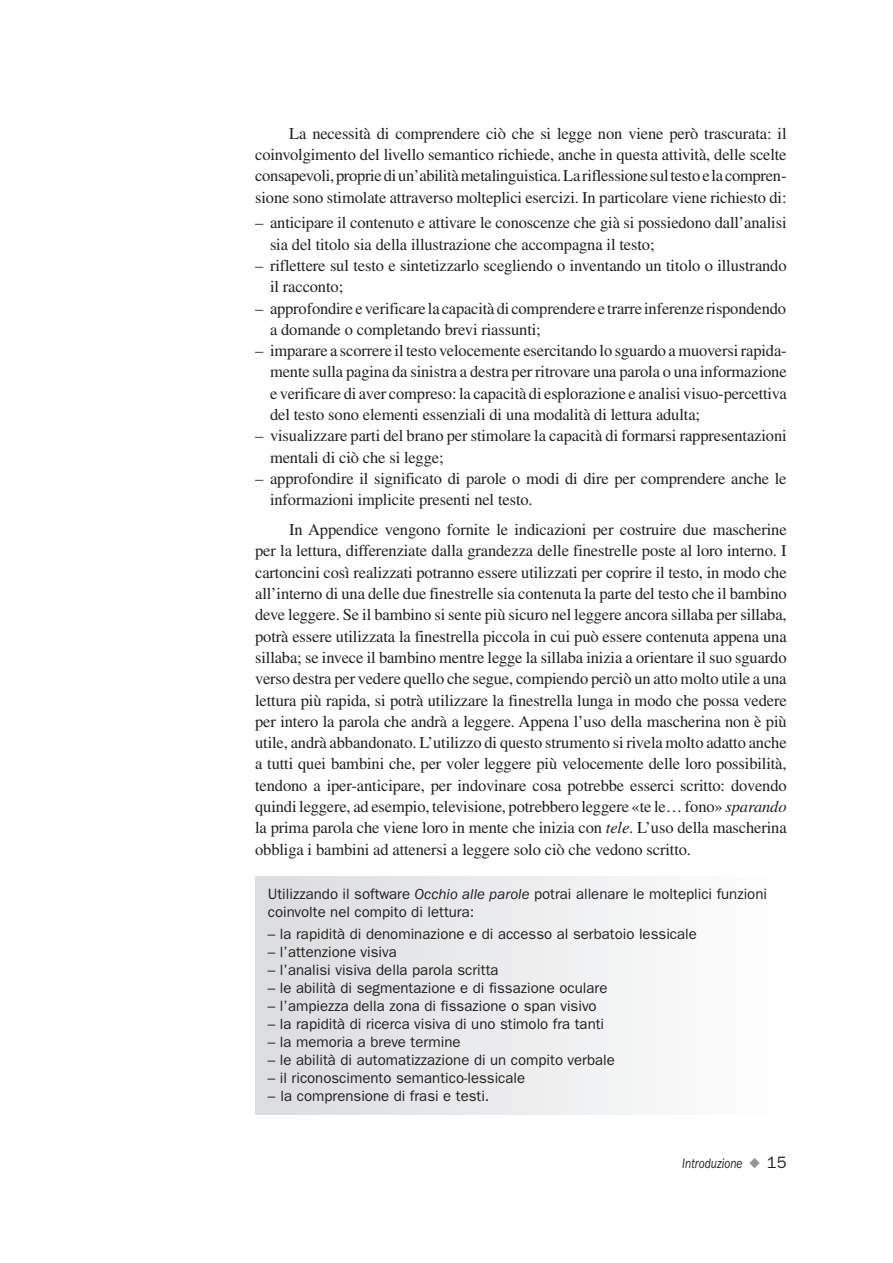
<style>
.page{position:relative;width:893px;height:1263px;background:#fff}
.page>*{position:absolute;margin:0;border:0;box-sizing:border-box;transform-origin:0 0}
.t1{font:16.5px/21.3px "Times LT Std";letter-spacing:-.01em;color:#231f20}
.t2{font:15px/18px "ITC Franklin Gothic Std";color:#231f20}
.t3{font:italic 14.25px "ITC Franklin Gothic Std";color:#231f20;scale:.8 1}
.s1{font-style:italic}
.s2{color:#939598}
.s3{font-style:normal;font-size:16.5px}
</style>
<div class="page">
<div style="left:255px;top:876px;width:530px;height:238px;background:linear-gradient(to right,#dbdcde,#fefefe)"></div>
<p class="t1" style="left:255px;top:123px;width:533px;text-align:justify;text-indent:34px">La necessità di comprendere ciò che si legge non viene però trascurata: il coinvolgimento del livello semantico richiede, anche in questa attività, delle scelte consapevoli, proprie di un’abilità metalinguistica. La riflessione sul testo e la compren&shy;sione sono stimolate attraverso molteplici esercizi. In particolare viene richiesto di:</p>
<p class="t1" style="left:270px;top:212px;width:518px;text-indent:-15px">– anticipare il contenuto e attivare le conoscenze che già si possiedono dall’analisi sia del titolo sia della illustrazione che accompagna il testo;</p>
<p class="t1" style="left:270px;top:255px;width:518px;text-indent:-15px">– riflettere sul testo e sintetizzarlo scegliendo o inventando un titolo o illustrando il racconto;</p>
<p class="t1" style="left:270px;top:297px;width:517px;text-indent:-15px">– approfondire e verificare la capacità di comprendere e trarre inferenze rispondendo a domande o completando brevi riassunti;</p>
<p class="t1" style="left:270px;top:340px;width:518px;text-align:justify;text-indent:-15px">– imparare a scorrere il testo velocemente esercitando lo sguardo a muoversi rapida&shy;mente sulla pagina da sinistra a destra per ritrovare una parola o una informazione e verificare di aver compreso: la capacità di esplorazione e analisi visuo-percettiva del testo sono elementi essenziali di una modalità di lettura adulta;</p>
<p class="t1" style="left:270px;top:425px;width:518px;text-indent:-15px">– visualizzare parti del brano per stimolare la capacità di formarsi rappresentazioni mentali di ciò che si legge;</p>
<p class="t1" style="left:270px;top:468px;width:518px;text-indent:-15px">– approfondire il significato di parole o modi di dire per comprendere anche le informazioni implicite presenti nel testo.</p>
<p class="t1" style="left:255px;top:519px;width:533px;text-align:justify;text-indent:34px">In Appendice vengono fornite le indicazioni per costruire due mascherine per la lettura, differenziate dalla grandezza delle finestrelle poste al loro interno. I cartoncini così realizzati potranno essere utilizzati per coprire il testo, in modo che all’interno di una delle due finestrelle sia contenuta la parte del testo che il bambino deve leggere. Se il bambino si sente più sicuro nel leggere ancora sillaba per sillaba, potrà essere utilizzata la finestrella piccola in cui può essere contenuta appena una sillaba; se invece il bambino mentre legge la sillaba inizia a orientare il suo sguardo verso destra per vedere quello che segue, compiendo perciò un atto molto utile a una lettura più rapida, si potrà utilizzare la finestrella lunga in modo che possa vedere per intero la parola che andrà a leggere. Appena l’uso della mascherina non è più utile, andrà abbandonato. L’utilizzo di questo strumento si rivela molto adatto anche a tutti quei bambini che, per voler leggere più velocemente delle loro possibilità, tendono a iper-anticipare, per indovinare cosa potrebbe esserci scritto: dovendo quindi leggere, ad esempio, televisione, potrebbero leggere «te le… fono» <span class="s1">sparando </span>la prima parola che viene loro in mente che inizia con <span class="s1">tele</span>. L’uso della mascherina obbliga i bambini ad attenersi a leggere solo ciò che vedono scritto.</p>
<p class="t2" style="left:268px;top:885px;width:501px">Utilizzando il software <span class="s1">Occhio alle parole</span> potrai allenare le molteplici funzioni coinvolte nel compito di lettura:</p>
<p class="t2" style="left:268px;top:925px;width:431px">– la rapidità di denominazione e di accesso al serbatoio lessicale</p>
<p class="t2" style="left:268px;top:943px;width:130px">– l’attenzione visiva</p>
<p class="t2" style="left:268px;top:961px;width:232px">– l’analisi visiva della parola scritta</p>
<p class="t2" style="left:268px;top:979px;width:341px">– le abilità di segmentazione e di fissazione oculare</p>
<p class="t2" style="left:268px;top:997px;width:330px">– l’ampiezza della zona di fissazione o span visivo</p>
<p class="t2" style="left:268px;top:1015px;width:338px">– la rapidità di ricerca visiva di uno stimolo fra tanti</p>
<p class="t2" style="left:268px;top:1033px;width:194px">– la memoria a breve termine</p>
<p class="t2" style="left:268px;top:1051px;width:349px">– le abilità di automatizzazione di un compito verbale</p>
<p class="t2" style="left:268px;top:1069px;width:259px">– il riconoscimento semantico-lessicale</p>
<p class="t2" style="left:268px;top:1087px;width:223px">– la comprensione di frasi e testi.</p>
<p class="t3" style="left:682px;top:1155px;width:132px">Introduzione <span class="s2">◆</span> <span class="s3">15</span></p>
</div>
